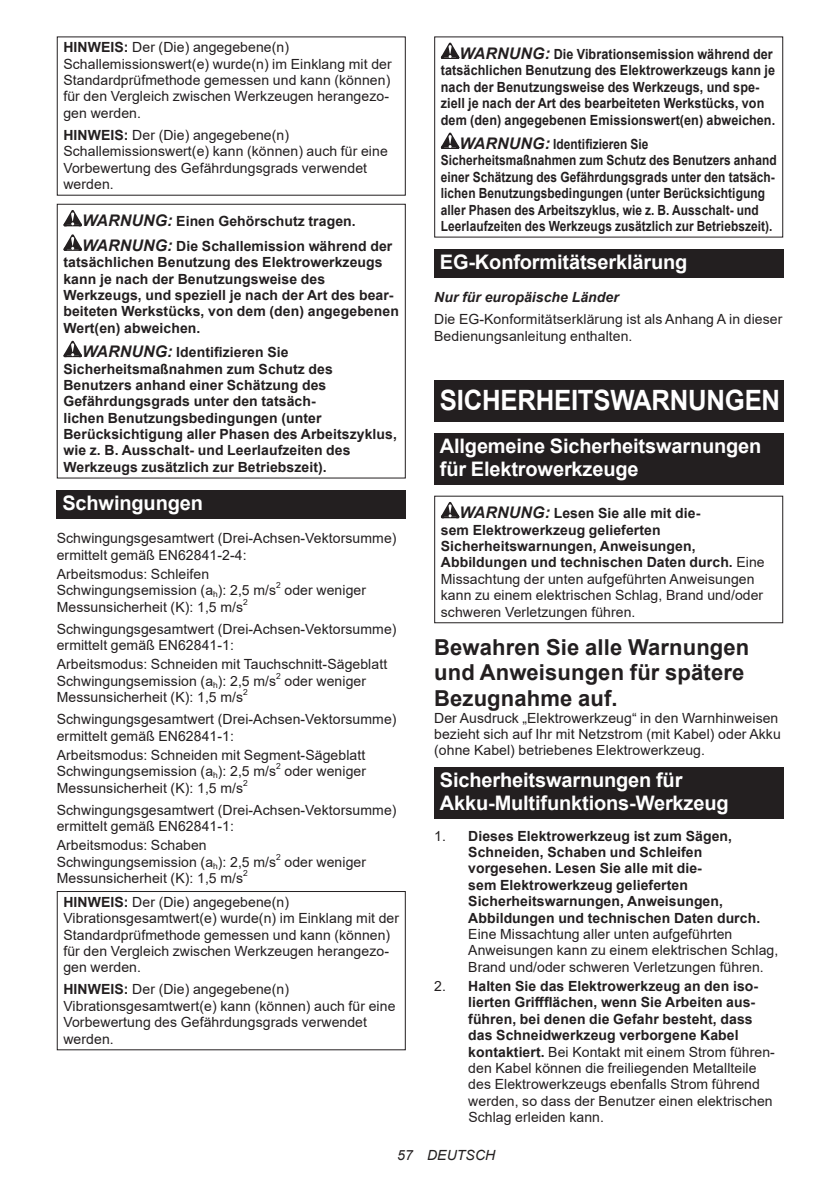
<style>
.page{position:relative;width:840px;height:1191px;background:#fff}
.page>*{position:absolute;margin:0;border:0;box-sizing:border-box;transform-origin:0 0}
.t1{font:700 28px "Arial";letter-spacing:-.01em;color:#fff;scale:.92 1}
.t2{font:700 22px/25.8px "Arial";letter-spacing:.005em;color:#231f20}
.t3{font:700 20px/23.4px "Arial";letter-spacing:-.01em;color:#fff}
.t4{font:14px/16.4px "Arial";letter-spacing:.005em;color:#231f20}
.t5{font:700 14px/16.4px "Arial";letter-spacing:.005em;color:#231f20}
.t6{font:700 14px/16.4px "Arial";letter-spacing:.005em;color:#231f20;scale:.85 1}
.t7{font:700 14px/16.4px "Arial";letter-spacing:.005em;color:#231f20;scale:.9 1}
.t8{font:italic 700 14px "Arial";letter-spacing:.005em;color:#231f20}
.t9{font:italic 14px "Arial";letter-spacing:.005em;color:#231f20}
.t10{font:8.4px "Arial";color:#231f20}
.s1{font-weight:700}
.s2{font-style:italic;font-size:16px}
.s3{font-weight:400}
</style>
<div class="page">
<svg style="left:63px;top:210px;width:19px;height:16px"></svg>
<svg style="left:63px;top:234px;width:19px;height:17px"></svg>
<svg style="left:63px;top:341px;width:19px;height:16px"></svg>
<div style="left:57px;top:204px;width:348px;height:274px;border:1px solid #231f20"></div>
<div style="left:57px;top:490px;width:348px;height:28px;background:#231f20"></div>
<div style="left:57px;top:891px;width:348px;height:159px;border:1px solid #231f20"></div>
<svg style="left:440px;top:43px;width:19px;height:16px"></svg>
<svg style="left:440px;top:133px;width:19px;height:16px"></svg>
<div style="left:434px;top:249px;width:348px;height:28px;background:#231f20"></div>
<div style="left:434px;top:380px;width:348px;height:41px;background:#231f20"></div>
<div style="left:434px;top:433px;width:348px;height:52px;background:#231f20"></div>
<svg style="left:440px;top:502px;width:19px;height:16px"></svg>
<div style="left:434px;top:495px;width:348px;height:128px;border:1px solid #231f20"></div>
<div style="left:434px;top:766px;width:348px;height:52px;background:#231f20"></div>
<p class="t4" style="left:63px;top:39px;width:329px"><span class="s1">HINWEIS:</span> Der (Die) angegebene(n)<br>Schallemissionswert(e) wurde(n) im Einklang mit der Standardprüfmethode gemessen und kann (können) für den Vergleich zwischen Werkzeugen herangezo&shy;gen werden.</p>
<p class="t4" style="left:63px;top:127px;width:326px"><span class="s1">HINWEIS:</span> Der (Die) angegebene(n)<br>Schallemissionswert(e) kann (können) auch für eine Vorbewertung des Gefährdungsgrads verwendet werden.</p>
<p class="t5" style="left:82px;top:209px;width:311px;line-height:24.4px"><span class="s2">WARNUNG:</span> Einen Gehörschutz tragen.<br><span class="s2">WARNUNG:</span> Die Schallemission während der</p>
<p class="t5" style="left:63px;top:254px;width:337px">tatsächlichen Benutzung des Elektrowerkzeugs kann je nach der Benutzungsweise des Werkzeugs, und speziell je nach der Art des bear&shy;beiteten Werkstücks, von dem (den) angegebenen Wert(en) abweichen.</p>
<p class="t5" style="left:63px;top:344px;width:335px;text-indent:19px"><span class="s2">WARNUNG:</span> Identifizieren Sie Sicherheitsmaßnahmen zum Schutz des Benutzers anhand einer Schätzung des Gefährdungsgrads unter den tatsäch-<br>lichen Benutzungsbedingungen (unter Berücksichtigung aller Phasen des Arbeitszyklus, wie z. B. Ausschalt- und Leerlaufzeiten des Werkzeugs zusätzlich zur Betriebszeit).</p>
<h3 class="t3" style="left:62px;top:491px;width:142px">Schwingungen</h3>
<p class="t4" style="left:57px;top:530px;width:341px">Schwingungsgesamtwert (Drei-Achsen-Vektorsumme) ermittelt gemäß EN62841-2-4:</p>
<p class="t4" style="left:57px;top:565px;width:221px">Arbeitsmodus: Schleifen<br>Schwingungsemission (a<sub>h</sub>): 2,5 m/s</p>
<p class="t10" style="left:276px;top:579px;width:6px">2</p>
<p class="t4" style="left:284px;top:582px;width:83px">oder weniger</p>
<p class="t4" style="left:57px;top:598px;width:188px">Messunsicherheit (K): 1,5 m/s</p>
<p class="t10" style="left:243px;top:596px;width:6px">2</p>
<p class="t4" style="left:57px;top:620px;width:341px">Schwingungsgesamtwert (Drei-Achsen-Vektorsumme) ermittelt gemäß EN62841-1:</p>
<p class="t4" style="left:57px;top:656px;width:332px">Arbeitsmodus: Schneiden mit Tauchschnitt-Sägeblatt<br>Schwingungsemission (a<sub>h</sub>): 2,5 m/s</p>
<p class="t10" style="left:276px;top:670px;width:6px">2</p>
<p class="t4" style="left:284px;top:672px;width:83px">oder weniger</p>
<p class="t4" style="left:57px;top:689px;width:188px">Messunsicherheit (K): 1,5 m/s</p>
<p class="t10" style="left:243px;top:686px;width:6px">2</p>
<p class="t4" style="left:57px;top:711px;width:341px">Schwingungsgesamtwert (Drei-Achsen-Vektorsumme) ermittelt gemäß EN62841-1:</p>
<p class="t4" style="left:57px;top:746px;width:310px">Arbeitsmodus: Schneiden mit Segment-Sägeblatt<br>Schwingungsemission (a<sub>h</sub>): 2,5 m/s</p>
<p class="t10" style="left:276px;top:760px;width:6px">2</p>
<p class="t4" style="left:284px;top:763px;width:83px">oder weniger</p>
<p class="t4" style="left:57px;top:779px;width:188px">Messunsicherheit (K): 1,5 m/s</p>
<p class="t10" style="left:243px;top:777px;width:6px">2</p>
<p class="t4" style="left:57px;top:801px;width:341px">Schwingungsgesamtwert (Drei-Achsen-Vektorsumme) ermittelt gemäß EN62841-1:</p>
<p class="t4" style="left:57px;top:837px;width:221px">Arbeitsmodus: Schaben<br>Schwingungsemission (a<sub>h</sub>): 2,5 m/s</p>
<p class="t10" style="left:276px;top:851px;width:6px">2</p>
<p class="t4" style="left:284px;top:853px;width:83px">oder weniger</p>
<p class="t4" style="left:57px;top:869px;width:188px">Messunsicherheit (K): 1,5 m/s</p>
<p class="t10" style="left:243px;top:867px;width:6px">2</p>
<p class="t4" style="left:63px;top:893px;width:337px"><span class="s1">HINWEIS:</span> Der (Die) angegebene(n)<br>Vibrationsgesamtwert(e) wurde(n) im Einklang mit der Standardprüfmethode gemessen und kann (können) für den Vergleich zwischen Werkzeugen herangezo&shy;gen werden.</p>
<p class="t4" style="left:63px;top:981px;width:333px"><span class="s1">HINWEIS:</span> Der (Die) angegebene(n)<br>Vibrationsgesamtwert(e) kann (können) auch für eine Vorbewertung des Gefährdungsgrads verwendet werden.</p>
<p class="t7" style="left:440px;top:46px;width:373px;text-indent:19px"><span class="s2">WARNUNG:</span> Die Vibrationsemission während der tatsächlichen Benutzung des Elektrowerkzeugs kann je nach der Benutzungsweise des Werkzeugs, und spe&shy;ziell je nach der Art des bearbeiteten Werkstücks, von dem (den) angegebenen Emissionswert(en) abweichen.</p>
<p class="t6" style="left:440px;top:136px;width:396px;text-indent:19px"><span class="s2">WARNUNG:</span> Identifizieren Sie Sicherheitsmaßnahmen zum Schutz des Benutzers anhand einer Schätzung des Gefährdungsgrads unter den tatsäch&shy;lichen Benutzungsbedingungen (unter Berücksichtigung aller Phasen des Arbeitszyklus, wie z. B. Ausschalt- und Leerlaufzeiten des Werkzeugs zusätzlich zur Betriebszeit).</p>
<h3 class="t3" style="left:439px;top:250px;width:249px">EG-Konformitätserklärung</h3>
<p class="t8" style="left:434px;top:288px;width:186px">Nur für europäische Länder</p>
<p class="t4" style="left:434px;top:311px;width:349px">Die EG-Konformitätserklärung ist als Anhang A in dieser<br>Bedienungsanleitung enthalten.</p>
<h1 class="t1" style="left:439px;top:380px;width:371px">SICHERHEITSWARNUNGEN</h1>
<h3 class="t3" style="left:439px;top:434px;width:323px">Allgemeine Sicherheitswarnungen für Elektrowerkzeuge</h3>
<p class="t5" style="left:440px;top:505px;width:325px;text-indent:19px"><span class="s2">WARNUNG:</span> Lesen Sie alle mit die-<br>sem Elektrowerkzeug gelieferten Sicherheitswarnungen, Anweisungen, Abbildungen und technischen Daten durch. <span class="s3">Eine Missachtung der unten aufgeführten Anweisungen kann zu einem elektrischen Schlag, Brand und/oder schweren Verletzungen führen.</span></p>
<h2 class="t2" style="left:434px;top:634px;width:316px">Bewahren Sie alle Warnungen und Anweisungen für spätere<br>Bezugnahme auf.</h2>
<p class="t4" style="left:434px;top:709px;width:348px">Der Ausdruck „Elektrowerkzeug“ in den Warnhinweisen bezieht sich auf Ihr mit Netzstrom (mit Kabel) oder Akku (ohne Kabel) betriebenes Elektrowerkzeug.</p>
<h3 class="t3" style="left:439px;top:768px;width:290px">Sicherheitswarnungen für<br>Akku-Multifunktions-Werkzeug</h3>
<p class="t5" style="left:468px;top:827px;width:293px;text-indent:-34px"><span class="s3">1.</span> Dieses Elektrowerkzeug ist zum Sägen, Schneiden, Schaben und Schleifen vorgesehen. Lesen Sie alle mit die-<br>sem Elektrowerkzeug gelieferten Sicherheitswarnungen, Anweisungen, Abbildungen und technischen Daten durch.</p>
<p class="t4" style="left:468px;top:925px;width:311px">Eine Missachtung aller unten aufgeführten<br>Anweisungen kann zu einem elektrischen Schlag,<br>Brand und/oder schweren Verletzungen führen.</p>
<p class="t4" style="left:468px;top:977px;width:308px;text-indent:-34px">2. <span class="s1">Halten Sie das Elektrowerkzeug an den iso&shy;lierten Griffflächen, wenn Sie Arbeiten aus&shy;führen, bei denen die Gefahr besteht, dass das Schneidwerkzeug verborgene Kabel kontaktiert.</span> Bei Kontakt mit einem Strom führen&shy;den Kabel können die freiliegenden Metallteile des Elektrowerkzeugs ebenfalls Strom führend werden, so dass der Benutzer einen elektrischen Schlag erleiden kann.</p>
<p class="t9" style="left:397px;top:1146px;width:99px">57 DEUTSCH</p>
</div>
